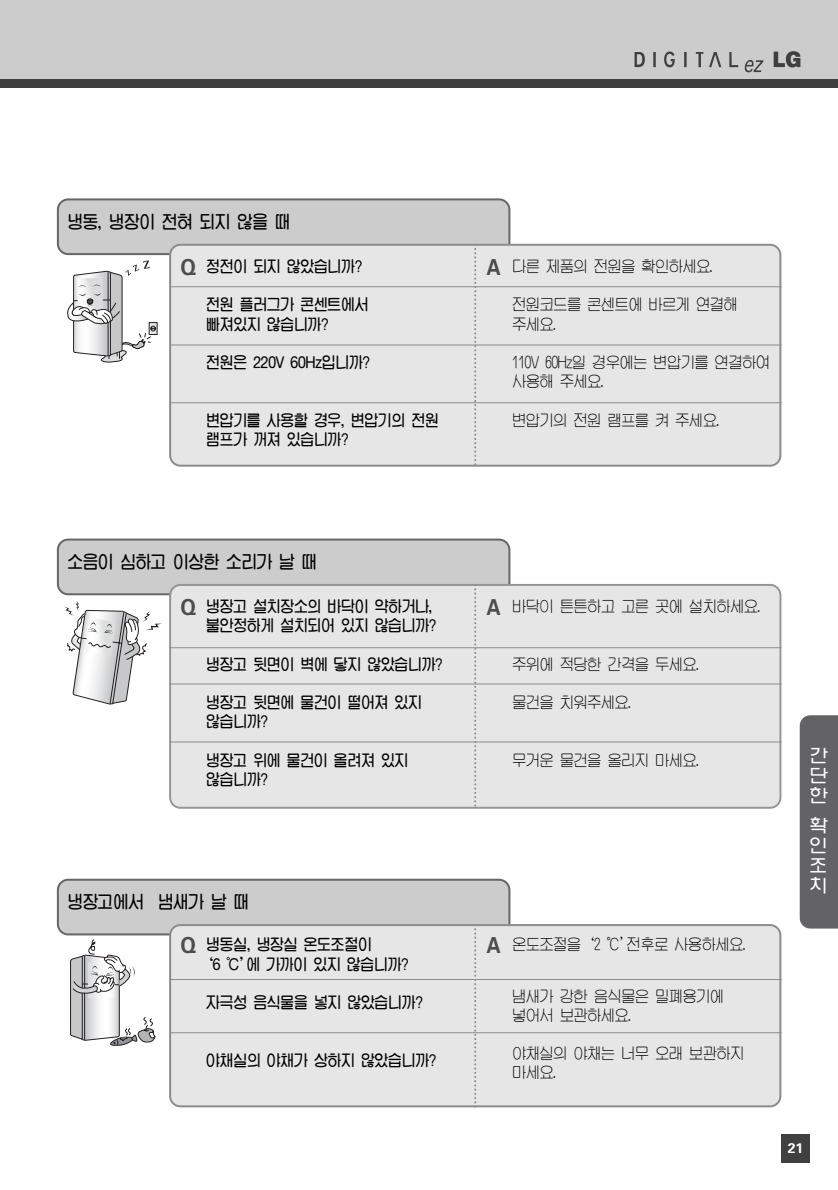
<style>
.page{position:relative;width:838px;height:1190px;background:#fff}
.page>*{position:absolute;margin:0;border:0;box-sizing:border-box;transform-origin:0 0}
.t1{font:700 22px "Univers";color:#4d4d4d;scale:.9 1}
.t2{font:300 19px/20px "HY Wul Nun";color:#fff;text-align:justify}
.t3{font:18px "J Cdn";letter-spacing:-.06em;color:#000;scale:.9 1}
.t4{font:16px/19.2px "J Cdn";letter-spacing:-.06em;color:#000;scale:.9 1}
.t5{font:16px/19.2px "J Cna RUSE";letter-spacing:-.045em;color:#000;scale:.9 1}
.t6{font:700 14px "Univers";color:#fff}
</style>
<div class="page">
<div style="left:800px;top:715px;width:38px;height:214px;background:#636366"></div>
<div style="left:781px;top:1134px;width:29px;height:28px;background:#404040"></div>
<div style="left:0;top:0;width:838px;height:79px;background:#ccc"></div>
<div style="left:0;top:79px;width:838px;height:9px;background:#404040"></div>
<svg style="left:156px;top:322px;width:1px;height:13px"></svg>
<svg style="left:67px;top:260px;width:89px;height:102px"></svg>
<div style="left:58px;top:199px;width:451px;height:55px;background:#ccc;border-radius:10px"></div>
<div style="left:57px;top:198px;width:453px;height:57px;border:2px solid #666;border-radius:10px"></div>
<div style="left:170px;top:245px;width:610px;height:221px;background:#e6e6e6;border-radius:10px"></div>
<div style="left:169px;top:244px;width:612px;height:223px;border:2px solid #8c8c8c;border-radius:10px"></div>
<hr style="left:169px;top:286px;width:613px;height:1px;background:#8c8c8c">
<hr style="left:169px;top:402px;width:613px;height:1px;background:#8c8c8c">
<hr style="left:169px;top:345px;width:613px;height:1px;background:#8c8c8c">
<svg style="left:474px;top:245px;width:2px;height:222px"></svg>
<img style="left:634px;top:51px;width:166px;height:22px">
<svg style="left:64px;top:601px;width:98px;height:104px"></svg>
<div style="left:58px;top:540px;width:451px;height:54px;background:#ccc;border-radius:10px"></div>
<div style="left:57px;top:539px;width:453px;height:56px;border:2px solid #666;border-radius:10px"></div>
<div style="left:171px;top:586px;width:608px;height:221px;background:#e6e6e6;border-radius:9px"></div>
<div style="left:169px;top:584px;width:612px;height:225px;border:2px solid #939598;border-radius:10px"></div>
<hr style="left:169px;top:647px;width:613px;height:1px;background:#8c8c8c">
<hr style="left:169px;top:684px;width:613px;height:1px;background:#8c8c8c">
<hr style="left:169px;top:742px;width:613px;height:1px;background:#8c8c8c">
<svg style="left:474px;top:585px;width:2px;height:223px"></svg>
<svg style="left:70px;top:939px;width:85px;height:107px"></svg>
<div style="left:58px;top:880px;width:451px;height:54px;background:#ccc;border-radius:10px"></div>
<div style="left:57px;top:879px;width:453px;height:56px;border:2px solid #666;border-radius:10px"></div>
<div style="left:170px;top:925px;width:610px;height:181px;background:#e6e6e6;border-radius:10px"></div>
<div style="left:169px;top:924px;width:612px;height:183px;border:2px solid #8c8c8c;border-radius:10px"></div>
<hr style="left:169px;top:979px;width:613px;height:1px;background:#8c8c8c">
<hr style="left:169px;top:1032px;width:613px;height:1px;background:#8c8c8c">
<svg style="left:474px;top:925px;width:2px;height:182px"></svg>
<p class="t3" style="left:67px;top:213px;width:250px">냉동, 냉장이 전혀 되지 않을 때</p>
<p class="t4" style="left:206px;top:258px;width:176px">정전이 되지 않았습니까?</p>
<p class="t4" style="left:206px;top:296px;width:182px">전원 플러그가 콘센트에서 빠져있지 않습니까?</p>
<p class="t4" style="left:206px;top:354px;width:184px">전원은 220V 60Hz입니까?</p>
<h1 class="t1" style="left:180px;top:259px;width:19px">Q</h1>
<h1 class="t1" style="left:487px;top:259px;width:17px">A</h1>
<p class="t4" style="left:206px;top:411px;width:261px">변압기를 사용할 경우, 변압기의 전원 램프가 꺼져 있습니까?</p>
<p class="t5" style="left:512px;top:258px;width:225px">다른 제품의 전원을 확인하세요.</p>
<p class="t5" style="left:512px;top:296px;width:253px">전원코드를 콘센트에 바르게 연결해 주세요.</p>
<p class="t5" style="left:512px;top:354px;width:288px">110V 60Hz일 경우에는 변압기를 연결하여 사용해 주세요.</p>
<p class="t5" style="left:512px;top:411px;width:232px">변압기의 전원 램프를 켜 주세요.</p>
<p class="t3" style="left:67px;top:553px;width:280px">소음이 심하고 이상한 소리가 날 때</p>
<p class="t4" style="left:206px;top:598px;width:258px">냉장고 설치장소의 바닥이 약하거나, 불안정하게 설치되어 있지 않습니까?</p>
<p class="t4" style="left:206px;top:655px;width:265px">냉장고 뒷면이 벽에 닿지 않았습니까?</p>
<p class="t4" style="left:206px;top:694px;width:242px">냉장고 뒷면에 물건이 떨어져 있지 않습니까?</p>
<p class="t4" style="left:206px;top:751px;width:227px">냉장고 위에 물건이 올려져 있지 않습니까?</p>
<h1 class="t1" style="left:180px;top:599px;width:19px">Q</h1>
<h1 class="t1" style="left:487px;top:599px;width:17px">A</h1>
<p class="t5" style="left:512px;top:598px;width:278px">바닥이 튼튼하고 고른 곳에 설치하세요.</p>
<p class="t5" style="left:512px;top:655px;width:209px">주위에 적당한 간격을 두세요.</p>
<p class="t5" style="left:512px;top:694px;width:134px">물건을 치워주세요.</p>
<p class="t5" style="left:512px;top:751px;width:209px">무거운 물건을 올리지 마세요.</p>
<p class="t3" style="left:67px;top:893px;width:204px">냉장고에서 냄새가 날 때</p>
<p class="t4" style="left:199px;top:936px;width:235px;text-indent:7px">냉동실, 냉장실 온도조절이<br>‘6 ℃’에 가까이 있지 않습니까?</p>
<p class="t4" style="left:206px;top:994px;width:243px">자극성 음식물을 넣지 않았습니까?</p>
<h1 class="t1" style="left:180px;top:937px;width:19px">Q</h1>
<h1 class="t1" style="left:487px;top:937px;width:17px">A</h1>
<p class="t4" style="left:206px;top:1051px;width:258px">야채실의 야채가 상하지 않았습니까?</p>
<p class="t5" style="left:512px;top:936px;width:261px">온도조절을‘2 ℃’전후로 사용하세요.</p>
<p class="t5" style="left:512px;top:987px;width:237px">냄새가 강한 음식물은 밀폐용기에 넣어서 보관하세요.</p>
<p class="t5" style="left:512px;top:1045px;width:260px">야채실의 야채는 너무 오래 보관하지 마세요.</p>
<p class="t2" style="left:809px;top:748px;width:20px">간 단 한</p>
<p class="t2" style="left:809px;top:818px;width:20px">확 인 조 치</p>
<p class="t6" style="left:788px;top:1143px;width:17px">21</p>
</div>
